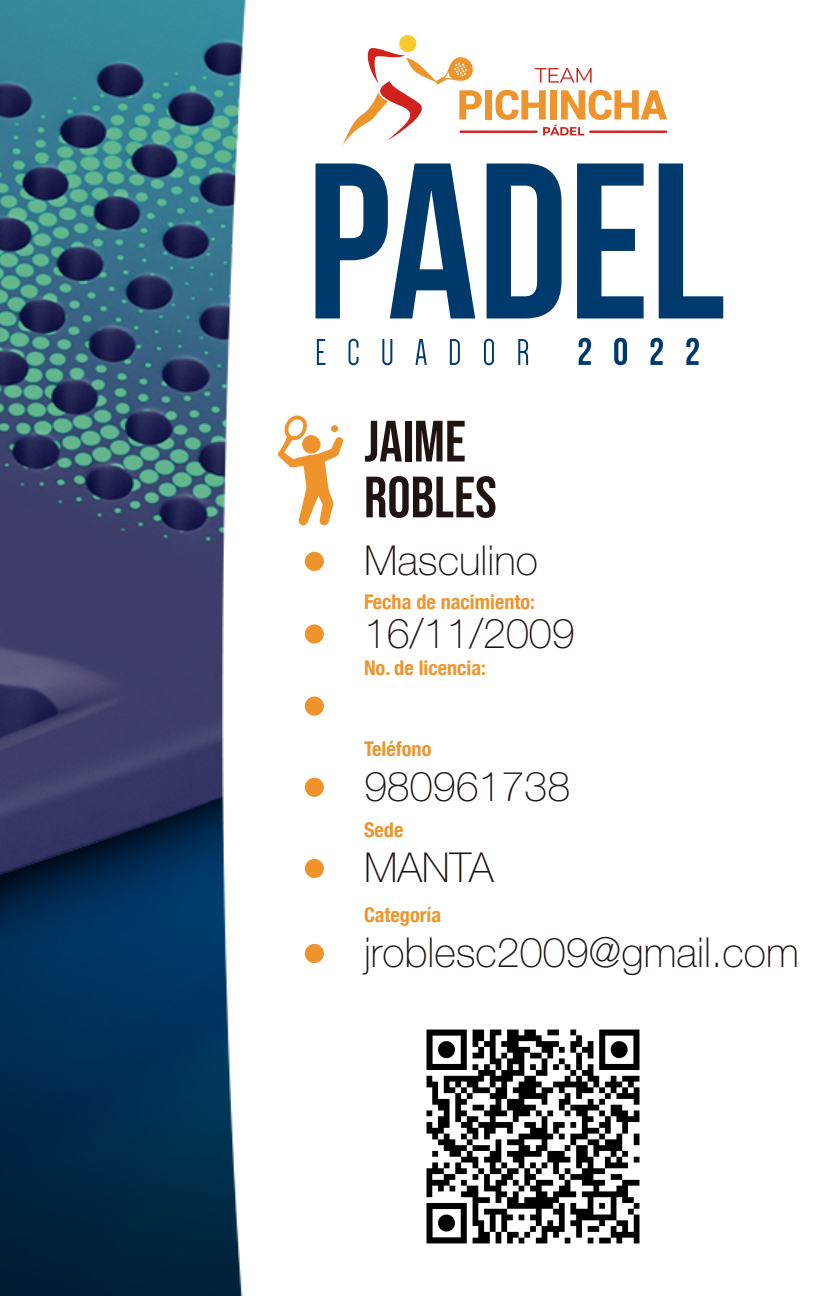
<style>
.page{position:relative;width:824px;height:1296px;background:#fff}
.page>*{position:absolute;margin:0;border:0;box-sizing:border-box;transform-origin:0 0}
.t1{font:58.2px/55.8px "Bebas Neue";color:#1f140f}
.t2{font:100 41.4px/72.6px "Helvetica Neue LT Std";color:#1f140f}
.t3{font:700 condensed 20.4px "Helvetica Neue";color:#ef942c}
</style>
<div class="page">
<img style="left:0;top:0;width:724px;height:1296px">
<svg style="left:315px;top:164px;width:160px;height:154px"></svg>
<svg style="left:486px;top:164px;width:75px;height:154px"></svg>
<svg style="left:577px;top:164px;width:66px;height:154px"></svg>
<svg style="left:658px;top:164px;width:65px;height:154px"></svg>
<svg style="left:317px;top:339px;width:8px;height:26px"></svg>
<svg style="left:348px;top:339px;width:10px;height:26px"></svg>
<svg style="left:382px;top:339px;width:10px;height:26px"></svg>
<svg style="left:415px;top:339px;width:12px;height:26px"></svg>
<svg style="left:450px;top:339px;width:10px;height:26px"></svg>
<svg style="left:484px;top:339px;width:10px;height:26px"></svg>
<svg style="left:518px;top:339px;width:10px;height:26px"></svg>
<svg style="left:578px;top:338px;width:13px;height:27px"></svg>
<svg style="left:614px;top:338px;width:13px;height:27px"></svg>
<svg style="left:650px;top:338px;width:13px;height:27px"></svg>
<svg style="left:686px;top:338px;width:13px;height:27px"></svg>
<svg style="left:277px;top:415px;width:66px;height:111px"></svg>
<div style="left:302px;top:435px;width:18px;height:19px;background:#ef942c;border-radius:50%"></div>
<div style="left:331px;top:425px;width:7px;height:7px;background:#ef942c;border-radius:50%"></div>
<svg style="left:535px;top:68px;width:56px;height:15px"></svg>
<div style="left:485px;top:90px;width:7px;height:30px;background:#ef942c"></div>
<hr style="left:459px;top:131px;width:78px;height:2px;background:#d0211d">
<svg style="left:495px;top:90px;width:172px;height:45px"></svg>
<svg style="left:342px;top:35px;width:140px;height:111px"></svg>
<div style="left:305px;top:552px;width:19px;height:19px;background:#ef942c;border-radius:50%"></div>
<div style="left:305px;top:624px;width:19px;height:20px;background:#ef942c;border-radius:50%"></div>
<div style="left:305px;top:697px;width:19px;height:19px;background:#ef942c;border-radius:50%"></div>
<div style="left:305px;top:778px;width:19px;height:19px;background:#ef942c;border-radius:50%"></div>
<div style="left:305px;top:859px;width:19px;height:19px;background:#ef942c;border-radius:50%"></div>
<div style="left:305px;top:944px;width:19px;height:19px;background:#ef942c;border-radius:50%"></div>
<img style="left:415px;top:1019px;width:236px;height:235px">
<h1 class="t1" style="left:364px;top:413px;width:134px">JAIME<br>ROBLES</h1>
<p class="t2" style="left:364px;top:524px;width:212px">Masculino<br>16/11/2009</p>
<p class="t3" style="left:364px;top:590px;width:173px">Fecha de nacimiento:</p>
<p class="t3" style="left:364px;top:655px;width:124px">No. de licencia:</p>
<p class="t3" style="left:364px;top:737px;width:69px">Teléfono</p>
<p class="t2" style="left:364px;top:750px;width:208px">980961738</p>
<p class="t3" style="left:364px;top:818px;width:41px">Sede</p>
<p class="t2" style="left:364px;top:831px;width:131px">MANTA</p>
<p class="t3" style="left:364px;top:903px;width:79px">Categoría</p>
<p class="t2" style="left:364px;top:916px;width:436px">jroblesc2009@gmail.com</p>
</div>
